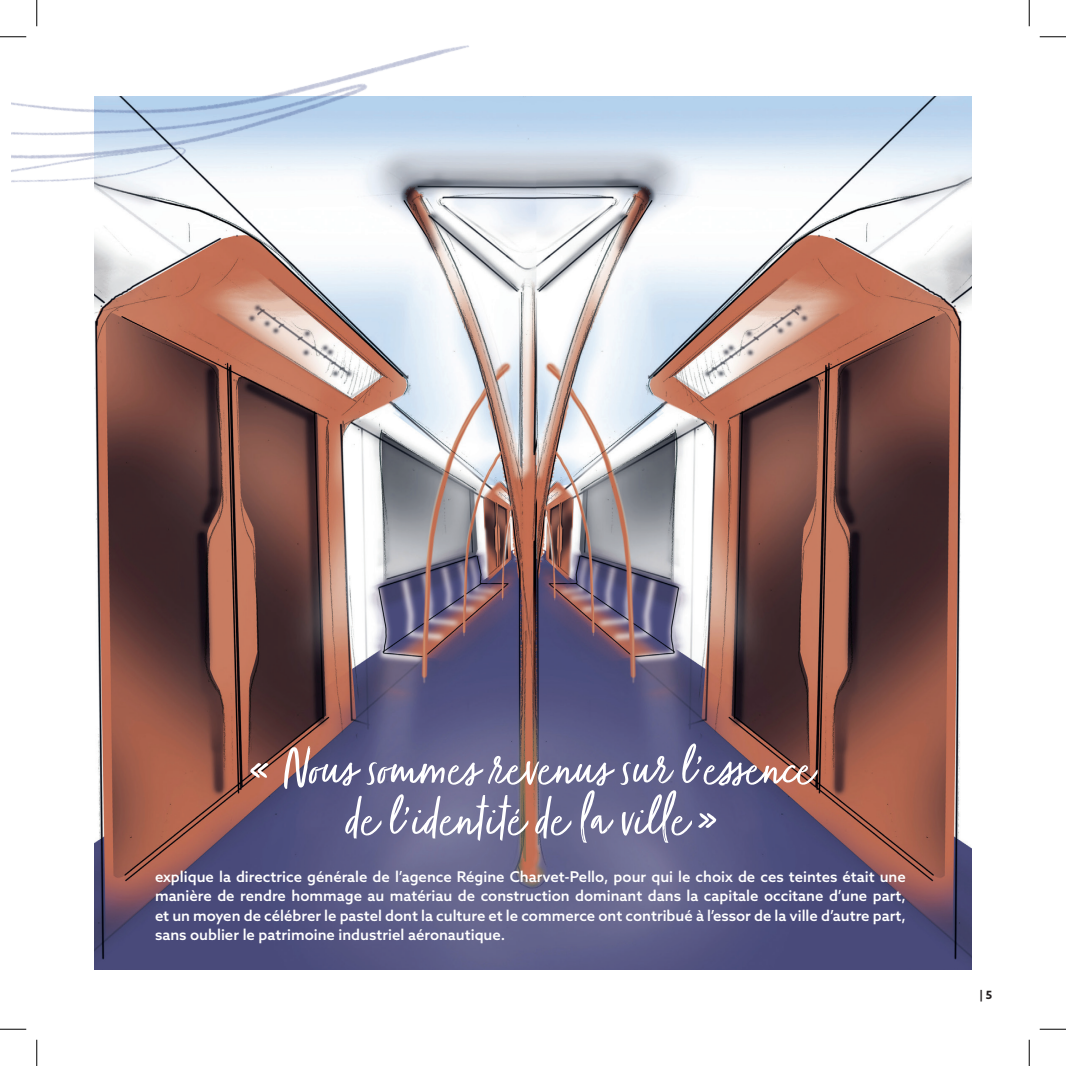
<style>
.page{position:relative;width:1066px;height:1066px;background:#fff}
.page>*{position:absolute;margin:0;border:0;box-sizing:border-box;transform-origin:0 0}
.t1{font:59.5px/50.8px "Zooja Light Pro";color:#fff;text-align:center}
.t2{font:500 14.88px/19.2px "Azo Sans";color:#fff;text-align:justify}
.t3{font:700 11.38px "Azo Sans";color:#231f20}
</style>
<div class="page">
<img style="left:95px;top:96px;width:876px;height:873px">
<img style="left:12px;top:26px;width:597px;height:223px">
<hr style="left:0;top:36px;width:26px;height:2px;background:#fff">
<svg style="left:0;top:36px;width:26px;height:1px"></svg>
<svg style="left:1039px;top:36px;width:27px;height:1px"></svg>
<svg style="left:0;top:1029px;width:26px;height:1px"></svg>
<svg style="left:1039px;top:1029px;width:27px;height:1px"></svg>
<svg style="left:36px;top:0;width:1px;height:26px"></svg>
<svg style="left:36px;top:1039px;width:1px;height:27px"></svg>
<svg style="left:1029px;top:0;width:1px;height:26px"></svg>
<svg style="left:1029px;top:1039px;width:1px;height:27px"></svg>
<p class="t1" style="left:249px;top:749px;width:564px">« Nous sommes revenus sur l’essence de l’identité de la ville »</p>
<p class="t2" style="left:155px;top:867px;width:752px">explique la directrice générale de l’agence Régine Charvet-Pello, pour qui le choix de ces teintes était une manière de rendre hommage au matériau de construction dominant dans la capitale occitane d’une part, et un moyen de célébrer le pastel dont la culture et le commerce ont contribué à l’essor de la ville d’autre part, sans oublier le patrimoine industriel aéronautique.</p>
<p class="t3" style="left:979px;top:987px;width:14px">| 5</p>
</div>
